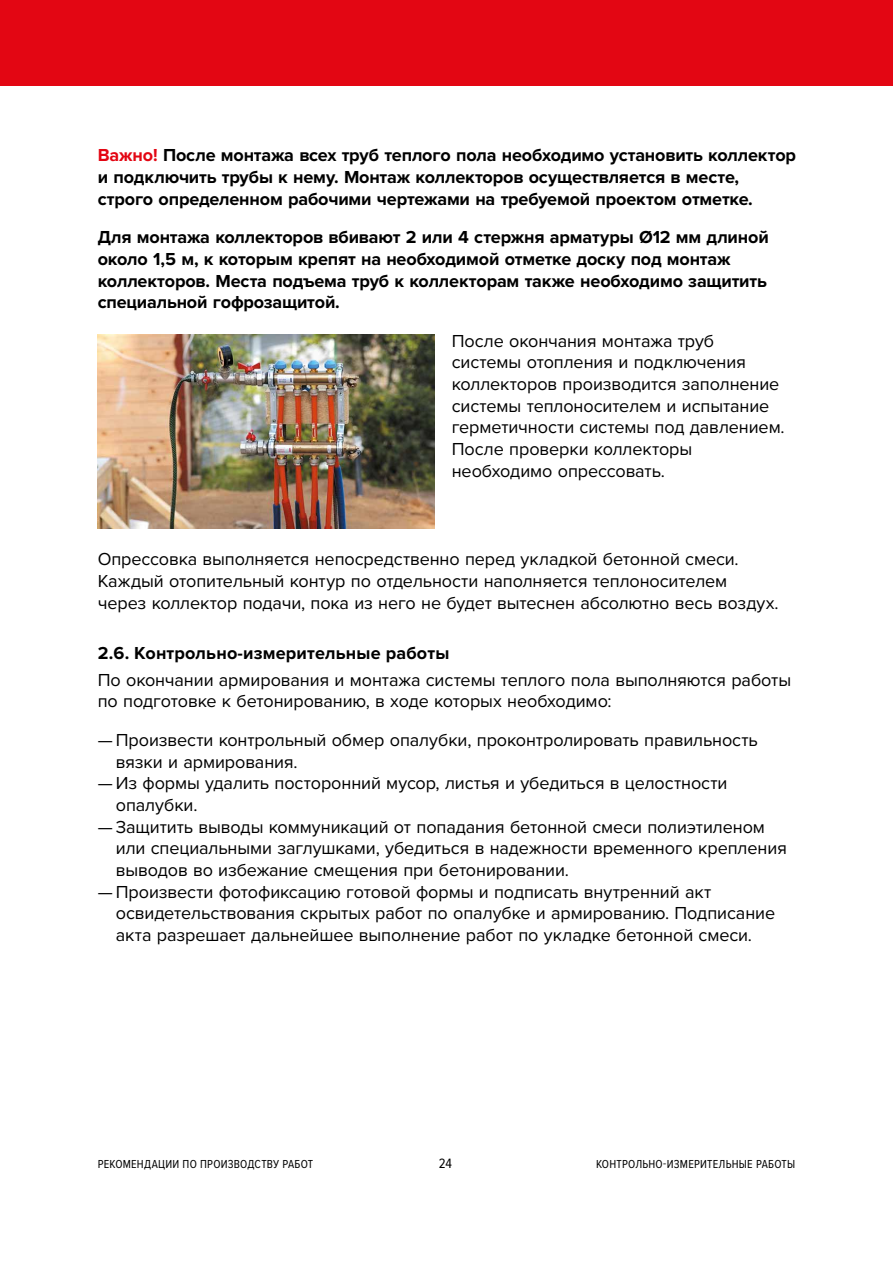
<style>
.page{position:relative;width:893px;height:1263px;background:#fff}
.page>*{position:absolute;margin:0;border:0;box-sizing:border-box;transform-origin:0 0}
.t1{font:18px/21.6px "Proxima Nova";letter-spacing:-.005em;color:#000}
.t2{font:700 18px/21.6px "Proxima Nova";letter-spacing:-.01em;color:#000}
.t3{font:700 18px "Proxima Nova";letter-spacing:.01em;color:#000}
.t4{font:13.95px "Proxima Nova Cond";color:#000}
.t5{font:12px "Proxima Nova Cond";letter-spacing:.02em;color:#000}
.s1{color:#e30613}
</style>
<div class="page">
<div style="left:0;top:0;width:893px;height:85px;background:#e30613"></div>
<img style="left:98px;top:335px;width:337px;height:193px">
<p class="t2" style="left:98px;top:145px;width:700px"><span class="s1">Важно!</span> После монтажа всех труб теплого пола необходимо установить коллектор и подключить трубы к нему. Монтаж коллекторов осуществляется в месте, строго определенном рабочими чертежами на требуемой проектом отметке.</p>
<p class="t2" style="left:98px;top:227px;width:672px">Для монтажа коллекторов вбивают 2 или 4 стержня арматуры Ø12 мм длиной около 1,5 м, к которым крепят на необходимой отметке доску под монтаж коллекторов. Места подъема труб к коллекторам также необходимо защитить специальной гофрозащитой.</p>
<p class="t1" style="left:452px;top:330px;width:334px">После окончания монтажа труб системы отопления и подключения коллекторов производится заполнение системы теплоносителем и испытание герметичности системы под давлением.<br>После проверки коллекторы необходимо опрессовать.</p>
<p class="t1" style="left:98px;top:549px;width:682px">Опрессовка выполняется непосредственно перед укладкой бетонной смеси.<br>Каждый отопительный контур по отдельности наполняется теплоносителем через коллектор подачи, пока из него не будет вытеснен абсолютно весь воздух.</p>
<p class="t3" style="left:98px;top:642px;width:353px">2.6. Контрольно-измерительные работы</p>
<p class="t1" style="left:98px;top:669px;width:695px">По окончании армирования и монтажа системы теплого пола выполняются работы по подготовке к бетонированию, в ходе которых необходимо:</p>
<p class="t1" style="left:116px;top:730px;width:644px;text-indent:-18px">— Произвести контрольный обмер опалубки, проконтролировать правильность вязки и армирования.</p>
<p class="t1" style="left:116px;top:773px;width:613px;text-indent:-18px">— Из формы удалить посторонний мусор, листья и убедиться в целостности опалубки.</p>
<p class="t1" style="left:116px;top:816px;width:673px;text-indent:-18px">— Защитить выводы коммуникаций от попадания бетонной смеси полиэтиленом или специальными заглушками, убедиться в надежности временного крепления выводов во избежание смещения при бетонировании.</p>
<p class="t1" style="left:116px;top:881px;width:661px;text-indent:-18px">— Произвести фотофиксацию готовой формы и подписать внутренний акт освидетельствования скрытых работ по опалубке и армированию. Подписание акта разрешает дальнейшее выполнение работ по укладке бетонной смеси.</p>
<p class="t4" style="left:439px;top:1155px;width:15px">24</p>
<p class="t5" style="left:98px;top:1156px;width:217px">РЕКОМЕНДАЦИИ ПО ПРОИЗВОДСТВУ РАБОТ</p>
<p class="t5" style="left:596px;top:1156px;width:201px">КОНТРОЛЬНО-ИЗМЕРИТЕЛЬНЫЕ РАБОТЫ</p>
</div>
